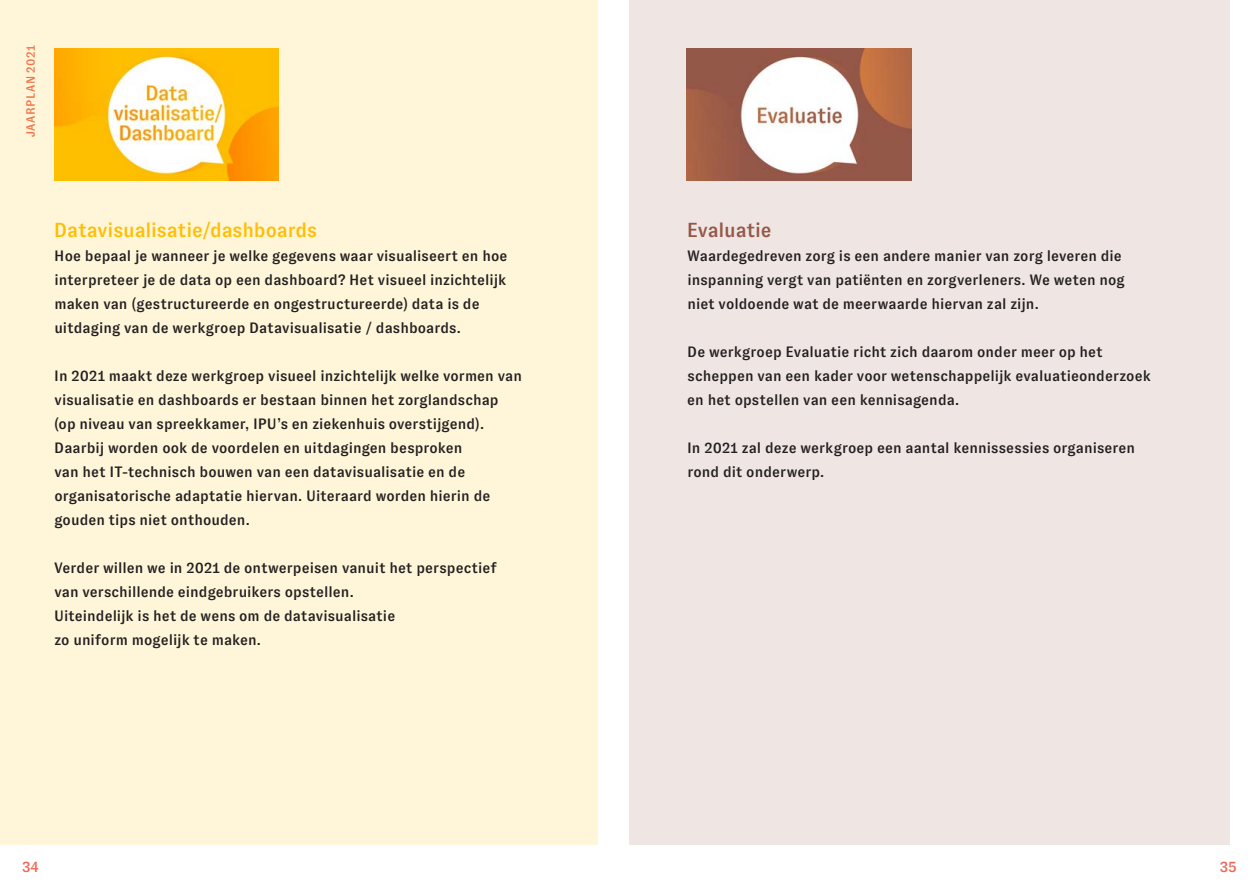
<style>
.page{position:relative;width:1259px;height:893px;background:#fff}
.page>*{position:absolute;margin:0;border:0;box-sizing:border-box;transform-origin:0 0}
.t1{font:500 20.25px "GT Zirkon";letter-spacing:-.005em;color:#ffbe00}
.t2{font:500 20.25px "GT Zirkon";letter-spacing:-.01em;color:#945748}
.t3{font:500 15px/24px "GT Zirkon";letter-spacing:.005em;color:#221f1f}
.t4{font:500 15px "GT Zirkon";color:#f06656}
.t5{font:500 12px "GT Zirkon";letter-spacing:.04em;color:#f06656}
</style>
<div class="page">
<div style="left:0;top:0;width:598px;height:845px;background:#fff5d9"></div>
<div style="left:629px;top:0;width:601px;height:845px;background:#efe5e3"></div>
<img style="left:54px;top:49px;width:225px;height:131px">
<img style="left:687px;top:49px;width:224px;height:131px">
<p class="t5" style="left:24px;top:137px;width:94px;rotate:-90deg">JAARPLAN 2021</p>
<h1 class="t1" style="left:54px;top:219px;width:265px">Datavisualisatie/dashboards</h1>
<p class="t3" style="left:54px;top:244px;width:454px">Hoe bepaal je wanneer je welke gegevens waar visualiseert en hoe interpreteer je de data op een dashboard? Het visueel inzichtelijk maken van (gestructureerde en ongestructureerde) data is de uitdaging van de werkgroep Datavisualisatie / dashboards.</p>
<p class="t3" style="left:54px;top:364px;width:469px">In 2021 maakt deze werkgroep visueel inzichtelijk welke vormen van visualisatie en dashboards er bestaan binnen het zorglandschap (op niveau van spreekkamer, IPU’s en ziekenhuis overstijgend).<br>Daarbij worden ook de voordelen en uitdagingen besproken<br>van het IT-technisch bouwen van een datavisualisatie en de organisatorische adaptatie hiervan. Uiteraard worden hierin de gouden tips niet onthouden.</p>
<p class="t3" style="left:54px;top:556px;width:444px">Verder willen we in 2021 de ontwerpeisen vanuit het perspectief van verschillende eindgebruikers opstellen.<br>Uiteindelijk is het de wens om de datavisualisatie<br>zo uniform mogelijk te maken.</p>
<h1 class="t2" style="left:687px;top:219px;width:86px">Evaluatie</h1>
<p class="t3" style="left:687px;top:244px;width:439px">Waardegedreven zorg is een andere manier van zorg leveren die inspanning vergt van patiënten en zorgverleners. We weten nog niet voldoende wat de meerwaarde hiervan zal zijn.</p>
<p class="t3" style="left:687px;top:340px;width:465px">De werkgroep Evaluatie richt zich daarom onder meer op het scheppen van een kader voor wetenschappelijk evaluatieonderzoek en het opstellen van een kennisagenda.</p>
<p class="t3" style="left:687px;top:436px;width:449px">In 2021 zal deze werkgroep een aantal kennissessies organiseren rond dit onderwerp.</p>
<p class="t4" style="left:22px;top:859px;width:18px">34</p>
<p class="t4" style="left:1219px;top:859px;width:19px">35</p>
</div>
